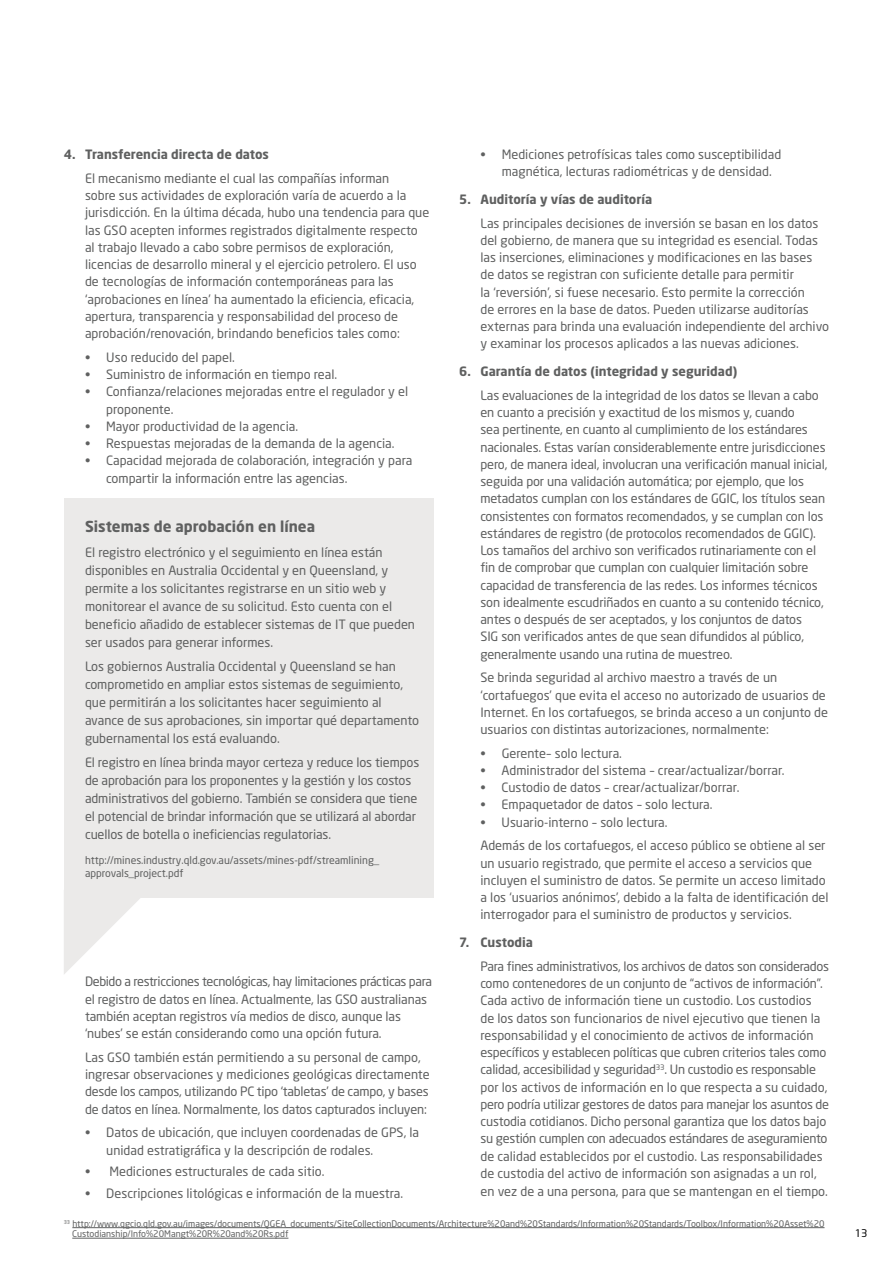
<style>
.page{position:relative;width:893px;height:1263px;background:#fff}
.page>*{position:absolute;margin:0;border:0;box-sizing:border-box;transform-origin:0 0}
.t1{font:700 15px "Neo Sans";color:#5f6060}
.t2{font:12.75px/17.2px "Neo Sans";color:#5f6060}
.t3{font:700 12.75px "Neo Sans";color:#5f6060}
.t4{font:10.5px/13.5px "Neo Sans";color:#5f6060}
.t5{font:10.5px "Neo Sans";color:#000}
.t6{font:9px/10.5px "Neo Sans";color:#5f6060}
</style>
<div class="page">
<svg style="left:64px;top:898px;width:76px;height:76px"></svg>
<div style="left:64px;top:499px;width:370px;height:399px;background:#ebeae9"></div>
<hr style="left:72px;top:1227px;width:752px;height:1px;background:#5f6060">
<hr style="left:72px;top:1238px;width:216px;height:1px;background:#5f6060">
<p class="t3" style="left:64px;top:146px;width:207px">4. Transferencia directa de datos</p>
<p class="t2" style="left:85px;top:169px;width:346px">El mecanismo mediante el cual las compañías informan<br>sobre sus actividades de exploración varía de acuerdo a la jurisdicción. En la última década, hubo una tendencia para que las GSO acepten informes registrados digitalmente respecto al trabajo llevado a cabo sobre permisos de exploración, licencias de desarrollo mineral y el ejercicio petrolero. El uso de tecnologías de información contemporáneas para las ‘aprobaciones en línea’ ha aumentado la eficiencia, eficacia, apertura, transparencia y responsabilidad del proceso de aprobación/renovación, brindando beneficios tales como:</p>
<p class="t2" style="left:85px;top:348px;width:151px">• Uso reducido del papel.</p>
<p class="t2" style="left:85px;top:366px;width:254px">• Suministro de información en tiempo real.</p>
<p class="t2" style="left:106px;top:383px;width:303px;text-indent:-21px">• Confianza/relaciones mejoradas entre el regulador y el proponente.</p>
<p class="t2" style="left:85px;top:417px;width:215px">• Mayor productividad de la agencia.</p>
<p class="t2" style="left:85px;top:435px;width:311px">• Respuestas mejoradas de la demanda de la agencia.</p>
<p class="t2" style="left:106px;top:452px;width:307px;text-indent:-21px">• Capacidad mejorada de colaboración, integración y para compartir la información entre las agencias.</p>
<p class="t1" style="left:85px;top:517px;width:232px">Sistemas de aprobación en línea</p>
<p class="t2" style="left:85px;top:543px;width:331px;line-height:18px">El registro electrónico y el seguimiento en línea están disponibles en Australia Occidental y en Queensland, y permite a los solicitantes registrarse en un sitio web y monitorear el avance de su solicitud. Esto cuenta con el beneficio añadido de establecer sistemas de IT que pueden ser usados para generar informes.</p>
<p class="t2" style="left:85px;top:657px;width:335px;line-height:18px">Los gobiernos Australia Occidental y Queensland se han comprometido en ampliar estos sistemas de seguimiento, que permitirán a los solicitantes hacer seguimiento al avance de sus aprobaciones, sin importar qué departamento gubernamental los está evaluando.</p>
<p class="t2" style="left:85px;top:753px;width:336px;line-height:18px">El registro en línea brinda mayor certeza y reduce los tiempos de aprobación para los proponentes y la gestión y los costos administrativos del gobierno. También se considera que tiene el potencial de brindar información que se utilizará al abordar cuellos de botella o ineficiencias regulatorias.</p>
<p class="t4" style="left:85px;top:853px;width:296px">http://mines.industry.qld.gov.au/assets/mines-pdf/streamlining_ approvals_project.pdf</p>
<p class="t2" style="left:85px;top:973px;width:348px">Debido a restricciones tecnológicas, hay limitaciones prácticas para el registro de datos en línea. Actualmente, las GSO australianas también aceptan registros vía medios de disco, aunque las ‘nubes’ se están considerando como una opción futura.</p>
<p class="t2" style="left:85px;top:1048px;width:346px">Las GSO también están permitiendo a su personal de campo, ingresar observaciones y mediciones geológicas directamente desde los campos, utilizando PC tipo ‘tabletas’ de campo, y bases de datos en línea. Normalmente, los datos capturados incluyen:</p>
<p class="t2" style="left:106px;top:1124px;width:314px;text-indent:-21px">• Datos de ubicación, que incluyen coordenadas de GPS, la unidad estratigráfica y la descripción de rodales.</p>
<p class="t2" style="left:85px;top:1162px;width:241px">• Mediciones estructurales de cada sitio.</p>
<p class="t2" style="left:85px;top:1184px;width:320px">• Descripciones litológicas e información de la muestra.</p>
<p class="t2" style="left:502px;top:145px;width:281px;text-indent:-21px">• Mediciones petrofísicas tales como susceptibilidad magnética, lecturas radiométricas y de densidad.</p>
<p class="t3" style="left:459px;top:191px;width:195px">5. Auditoría y vías de auditoría</p>
<p class="t2" style="left:480px;top:214px;width:350px">Las principales decisiones de inversión se basan en los datos del gobierno, de manera que su integridad es esencial. Todas las inserciones, eliminaciones y modificaciones en las bases de datos se registran con suficiente detalle para permitir<br>la ‘reversión’, si fuese necesario. Esto permite la corrección<br>de errores en la base de datos. Pueden utilizarse auditorías externas para brinda una evaluación independiente del archivo y examinar los procesos aplicados a las nuevas adiciones.</p>
<p class="t3" style="left:459px;top:363px;width:280px">6. Garantía de datos (integridad y seguridad)</p>
<p class="t2" style="left:480px;top:386px;width:348px">Las evaluaciones de la integridad de los datos se llevan a cabo en cuanto a precisión y exactitud de los mismos y, cuando<br>sea pertinente, en cuanto al cumplimiento de los estándares nacionales. Estas varían considerablemente entre jurisdicciones pero, de manera ideal, involucran una verificación manual inicial, seguida por una validación automática; por ejemplo, que los metadatos cumplan con los estándares de GGIC, los títulos sean consistentes con formatos recomendados, y se cumplan con los estándares de registro (de protocolos recomendados de GGIC).<br>Los tamaños del archivo son verificados rutinariamente con el fin de comprobar que cumplan con cualquier limitación sobre capacidad de transferencia de las redes. Los informes técnicos son idealmente escudriñados en cuanto a su contenido técnico, antes o después de ser aceptados, y los conjuntos de datos<br>SIG son verificados antes de que sean difundidos al público, generalmente usando una rutina de muestreo.</p>
<p class="t2" style="left:480px;top:669px;width:349px">Se brinda seguridad al archivo maestro a través de un ‘cortafuegos’ que evita el acceso no autorizado de usuarios de Internet. En los cortafuegos, se brinda acceso a un conjunto de usuarios con distintas autorizaciones, normalmente:</p>
<p class="t2" style="left:480px;top:744px;width:143px">• Gerente– solo lectura.</p>
<p class="t2" style="left:480px;top:761px;width:306px">• Administrador del sistema – crear/actualizar/borrar.</p>
<p class="t2" style="left:480px;top:779px;width:260px">• Custodio de datos – crear/actualizar/borrar.</p>
<p class="t2" style="left:480px;top:796px;width:234px">• Empaquetador de datos – solo lectura.</p>
<p class="t2" style="left:480px;top:810px;width:347px;line-height:23.7px">• Usuario-interno – solo lectura.<br>Además de los cortafuegos, el acceso público se obtiene al ser</p>
<p class="t2" style="left:480px;top:854px;width:350px">un usuario registrado, que permite el acceso a servicios que incluyen el suministro de datos. Se permite un acceso limitado a los ‘usuarios anónimos’, debido a la falta de identificación del interrogador para el suministro de productos y servicios.</p>
<p class="t3" style="left:459px;top:934px;width:75px">7. Custodia</p>
<p class="t2" style="left:480px;top:957px;width:350px">Para fines administrativos, los archivos de datos son considerados como contenedores de un conjunto de “activos de información”.<br>Cada activo de información tiene un custodio. Los custodios<br>de los datos son funcionarios de nivel ejecutivo que tienen la responsabilidad y el conocimiento de activos de información específicos y establecen políticas que cubren criterios tales como calidad, accesibilidad y seguridad<sup>33</sup>. Un custodio es responsable por los activos de información en lo que respecta a su cuidado, pero podría utilizar gestores de datos para manejar los asuntos de custodia cotidianos. Dicho personal garantiza que los datos bajo su gestión cumplen con adecuados estándares de aseguramiento de calidad establecidos por el custodio. Las responsabilidades de custodia del activo de información son asignadas a un rol, en vez de a una persona, para que se mantengan en el tiempo.</p>
<p class="t6" style="left:72px;top:1218px;width:754px;text-indent:-8px"><sup>33</sup> http://www.qgcio.qld.gov.au/images/documents/QGEA_documents/SiteCollectionDocuments/Architecture%20and%20Standards/Information%20Standards/Toolbox/Information%20Asset%20<br>Custodianship/Info%20Mangt%20R%20and%20Rs.pdf</p>
<p class="t5" style="left:855px;top:1227px;width:14px">13</p>
</div>
